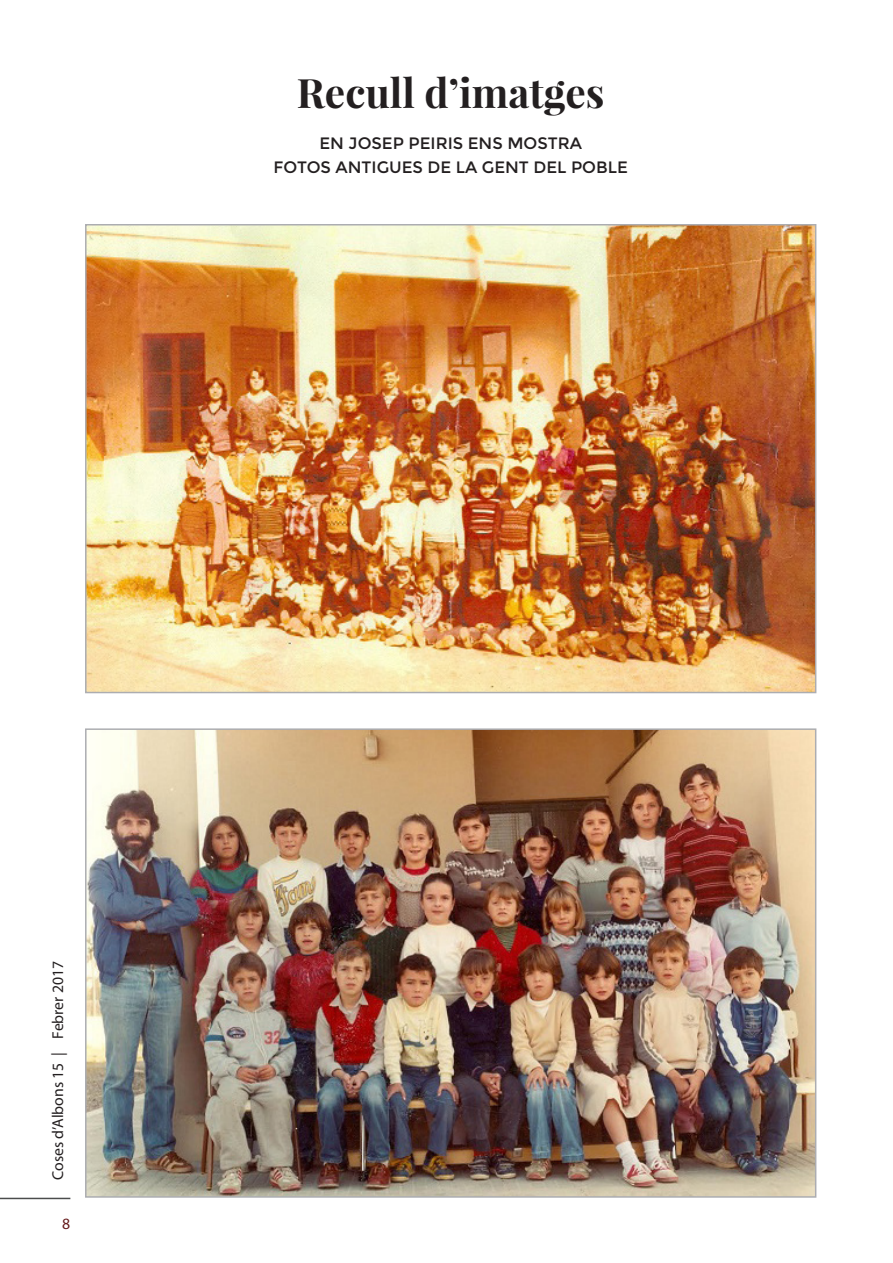
<style>
.page{position:relative;width:893px;height:1263px;background:#fff}
.page>*{position:absolute;margin:0;border:0;box-sizing:border-box;transform-origin:0 0}
.Títols{font:700 40.5px "Playfair Display";color:#231f20}
.Entrades{font:16.5px "Montserrat";color:#231f20}
.t1{font:15.75px "Myriad Pro";color:#231f20}
.t2{font:15.75px "Myriad Pro";color:#65191a}
</style>
<div class="page">
<hr style="left:0;top:1198px;width:70px;height:1px;background:#4b4c4d">
<img style="left:88px;top:227px;width:725px;height:463px">
<div style="left:85px;top:224px;width:731px;height:469px;border:2px solid #acadb1"></div>
<img style="left:88px;top:731px;width:725px;height:464px">
<div style="left:85px;top:728px;width:731px;height:470px;border:2px solid #acadb1"></div>
<p class="Títols" style="left:297px;top:67px;width:309px">Recull d’imatges</p>
<p class="Entrades" style="left:319px;top:133px;width:264px">EN JOSEP PEIRIS ENS MOSTRA</p>
<p class="Entrades" style="left:274px;top:157px;width:356px">FOTOS ANTIGUES DE LA GENT DEL POBLE</p>
<p class="t1" style="left:48px;top:1180px;width:221px;rotate:-90deg">Coses d’Albons 15 | Febrer 2017</p>
<p class="t2" style="left:62px;top:1214px;width:10px">8</p>
</div>
